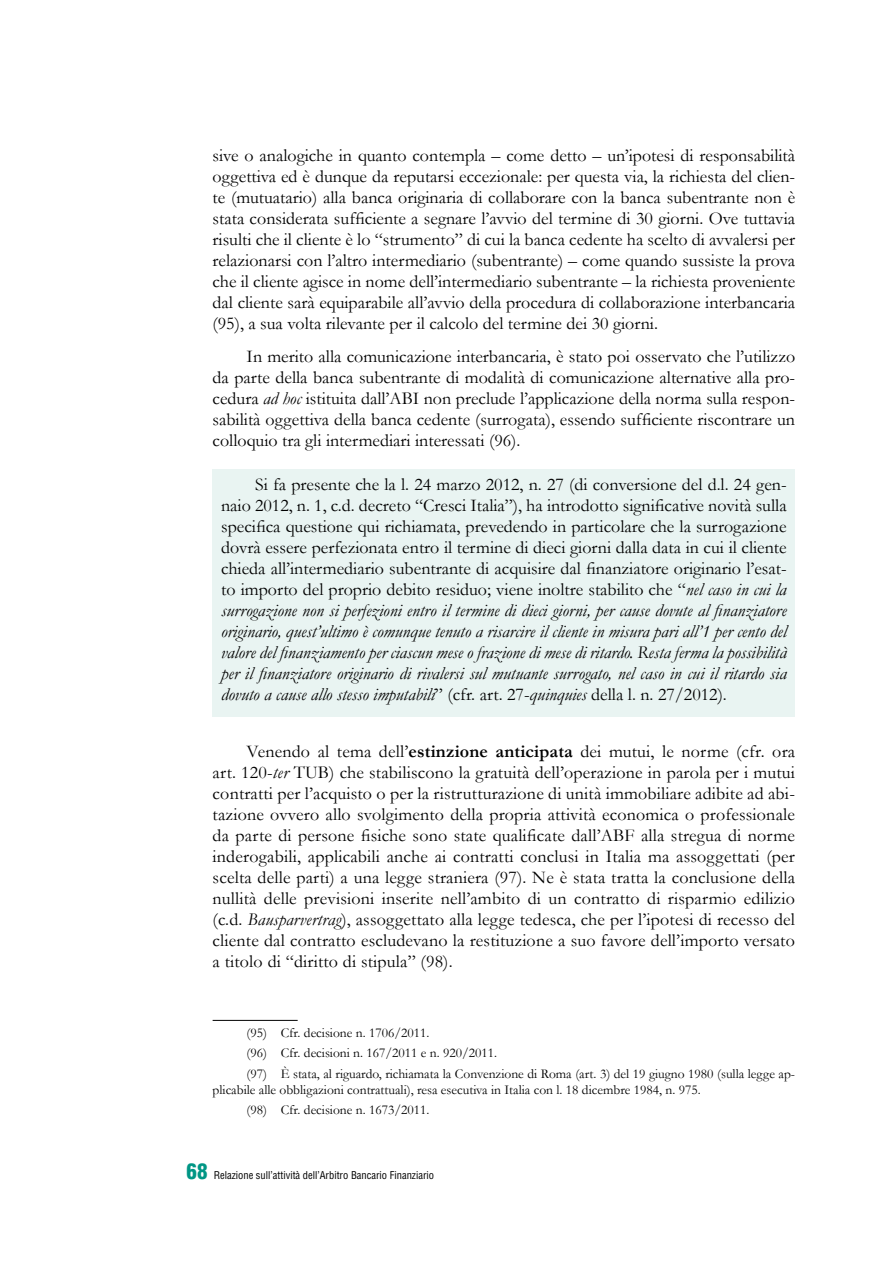
<style>
.page{position:relative;width:893px;height:1263px;background:#fff}
.page>*{position:absolute;margin:0;border:0;box-sizing:border-box;transform-origin:0 0}
.t1{font:18px/21px "Garamond";color:#000;text-align:justify}
.t2{font:13.5px/20.4px "Garamond";color:#000}
.t3{font:condensed 10.5px "Helvetica LT Std";color:#000}
.s1{font-style:italic}
.s2{font-weight:700}
.s3{font-weight:900;font-size:21px;color:#009685}
</style>
<div class="page">
<div style="left:213px;top:470px;width:582px;height:247px;background:#e9f4f2"></div>
<hr style="left:213px;top:1020px;width:85px;height:1px;background:#000">
<p class="t1" style="left:213px;top:144px;width:584px">sive o analogiche in quanto contempla – come detto – un’ipotesi di responsabilità oggettiva ed è dunque da reputarsi eccezionale: per questa via, la richiesta del clien&shy;te (mutuatario) alla banca originaria di collaborare con la banca subentrante non è stata considerata sufficiente a segnare l’avvio del termine di 30 giorni. Ove tuttavia risulti che il cliente è lo “strumento” di cui la banca cedente ha scelto di avvalersi per relazionarsi con l’altro intermediario (subentrante) – come quando sussiste la prova che il cliente agisce in nome dell’intermediario subentrante – la richiesta proveniente dal cliente sarà equiparabile all’avvio della procedura di collaborazione interbancaria (95), a sua volta rilevante per il calcolo del termine dei 30 giorni.</p>
<p class="t1" style="left:213px;top:346px;width:584px;text-indent:34px">In merito alla comunicazione interbancaria, è stato poi osservato che l’utilizzo da parte della banca subentrante di modalità di comunicazione alternative alla pro&shy;cedura <span class="s1">ad hoc</span> istituita dall’ABI non preclude l’applicazione della norma sulla respon&shy;sabilità oggettiva della banca cedente (surrogata), essendo sufficiente riscontrare un colloquio tra gli intermediari interessati (96).</p>
<p class="t1" style="left:221px;top:473px;width:567px;text-indent:34px">Si fa presente che la l. 24 marzo 2012, n. 27 (di conversione del d.l. 24 gen&shy;naio 2012, n. 1, c.d. decreto “Cresci Italia”), ha introdotto significative novità sulla specifica questione qui richiamata, prevedendo in particolare che la surrogazione dovrà essere perfezionata entro il termine di dieci giorni dalla data in cui il cliente chieda all’intermediario subentrante di acquisire dal finanziatore originario l’esat&shy;to importo del proprio debito residuo; viene inoltre stabilito che “<span class="s1">nel caso in cui la surrogazione non si perfezioni entro il termine di dieci giorni, per cause dovute al finanziatore originario, quest’ultimo è comunque tenuto a risarcire il cliente in misura pari all’1 per cento del valore del finanziamento per ciascun mese o frazione di mese di ritardo. Resta ferma la possibilità per il finanziatore originario di rivalersi sul mutuante surrogato, nel caso in cui il ritardo sia dovuto a cause allo stesso imputabili</span>” (cfr. art. 27-<span class="s1">quinquies</span> della l. n. 27/2012).</p>
<p class="t1" style="left:213px;top:740px;width:584px;text-indent:34px">Venendo al tema dell’<span class="s2">estinzione anticipata</span> dei mutui, le norme (cfr. ora art. 120-<span class="s1">ter</span> TUB) che stabiliscono la gratuità dell’operazione in parola per i mutui contratti per l’acquisto o per la ristrutturazione di unità immobiliare adibite ad abi&shy;tazione ovvero allo svolgimento della propria attività economica o professionale da parte di persone fisiche sono state qualificate dall’ABF alla stregua di norme inderogabili, applicabili anche ai contratti conclusi in Italia ma assoggettati (per scelta delle parti) a una legge straniera (97). Ne è stata tratta la conclusione della nullità delle previsioni inserite nell’ambito di un contratto di risparmio edilizio (c.d. <span class="s1">Bausparvertrag</span>), assoggettato alla legge tedesca, che per l’ipotesi di recesso del cliente dal contratto escludevano la restituzione a suo favore dell’importo versato a titolo di “diritto di stipula” (98).</p>
<p class="t2" style="left:247px;top:1022px;width:550px">(95) Cfr. decisione n. 1706/2011.<br>(96) Cfr. decisioni n. 167/2011 e n. 920/2011.<br>(97) È stata, al riguardo, richiamata la Convenzione di Roma (art. 3) del 19 giugno 1980 (sulla legge ap-</p>
<p class="t2" style="left:247px;top:1079px;width:456px;text-indent:-34px">plicabile alle obbligazioni contrattuali), resa esecutiva in Italia con l. 18 dicembre 1984, n. 975. (98) Cfr. decisione n. 1673/2011.</p>
<p class="t3" style="left:187px;top:1168px;width:249px"><span class="s3">68</span> Relazione sull’attività dell’Arbitro Bancario Finanziario</p>
</div>
